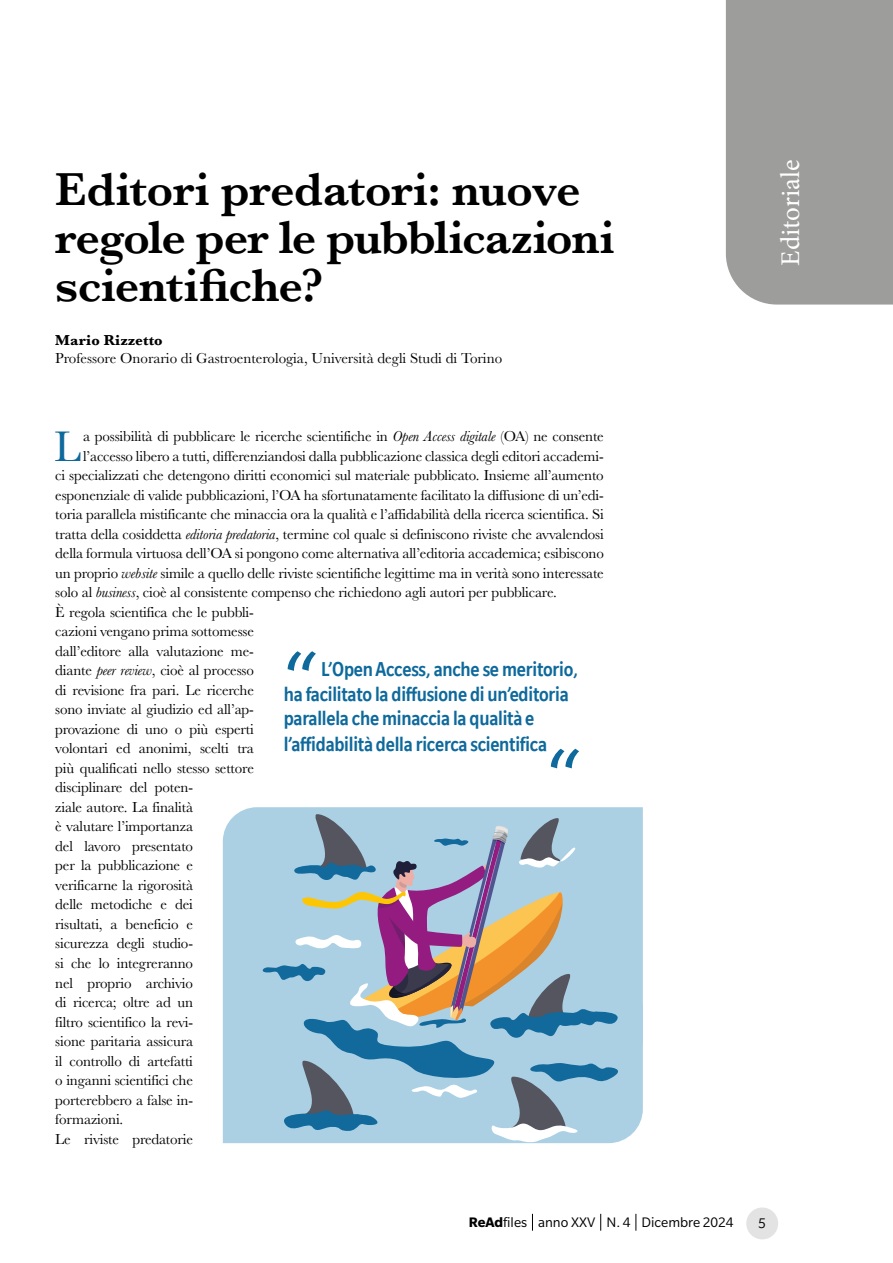
<style>
.page{position:relative;width:893px;height:1263px;background:#fff}
.page>*{position:absolute;margin:0;border:0;box-sizing:border-box;transform-origin:0 0}
.t1{font:90px "Slate Std";color:#0e699c}
.t2{font:600 48px/48px "Baskerville";letter-spacing:-.02em;color:#000}
.t3{font:44.4px "Baskerville";color:#0e699c}
.t4{font:27px "Minion Pro";color:#fff}
.t5{font:500 condensed 21.75px/25px "Slate";letter-spacing:-.01em;color:#0e699c}
.t6{font:15px "Baskerville";letter-spacing:-.01em;color:#000}
.t7{font:15px "Slate Std";color:#000}
.t8{font:700 15px "Baskerville";letter-spacing:.01em;color:#000}
.t9{font:15px "Slate";color:#000}
.s1{font-style:italic}
.s2{font-weight:700}
</style>
<div class="page">
<div style="left:726px;top:0;width:167px;height:305px;background:#9d9d9c"></div>
<div style="left:746px;top:1207px;width:32px;height:32px;background:#e3e3e3;border-radius:50%"></div>
<svg style="left:532px;top:1214px;width:1px;height:17px"></svg>
<svg style="left:600px;top:1214px;width:1px;height:17px"></svg>
<svg style="left:636px;top:1214px;width:1px;height:17px"></svg>
<svg style="left:223px;top:807px;width:420px;height:336px;background:#aed2e5"></svg>
<div style="left:223px;top:973px;width:420px;height:148px;background:#abd0e4"></div>
<svg style="left:261px;top:813px;width:369px;height:329px;background:#9eb4c4"></svg>
<h2 class="t2" style="left:55px;top:165px;width:561px">Editori predatori: nuove regole per le pubblicazioni scientifiche?</h2>
<p class="t8" style="left:55px;top:330px;width:109px">Mario Rizzetto</p>
<p class="t6" style="left:55px;top:349px;width:448px">Professore Onorario di Gastroenterologia, Università degli Studi di Torino</p>
<h3 class="t3" style="left:54px;top:418px;width:28px">L</h3>
<p class="t6" style="left:83px;top:427px;width:522px">a possibilità di pubblicare le ricerche scientifiche in <span class="s1">Open Access digitale</span> (OA) ne consente</p>
<p class="t6" style="left:83px;top:446px;width:522px">l’accesso libero a tutti, differenziandosi dalla pubblicazione classica degli editori accademi-</p>
<p class="t6" style="left:55px;top:466px;width:550px">ci specializzati che detengono diritti economici sul materiale pubblicato. Insieme all’aumento</p>
<p class="t6" style="left:55px;top:485px;width:550px">esponenziale di valide pubblicazioni, l’OA ha sfortunatamente facilitato la diffusione di un’edi-</p>
<p class="t6" style="left:55px;top:505px;width:550px">toria parallela mistificante che minaccia ora la qualità e l’affidabilità della ricerca scientifica. Si</p>
<p class="t6" style="left:55px;top:524px;width:550px">tratta della cosiddetta <span class="s1">editoria predatoria</span>, termine col quale si definiscono riviste che avvalendosi</p>
<p class="t6" style="left:55px;top:544px;width:550px">della formula virtuosa dell’OA si pongono come alternativa all’editoria accademica; esibiscono</p>
<p class="t6" style="left:55px;top:563px;width:550px">un proprio <span class="s1">website</span> simile a quello delle riviste scientifiche legittime ma in verità sono interessate</p>
<p class="t6" style="left:55px;top:583px;width:503px">solo al <span class="s1">business</span>, cioè al consistente compenso che richiedono agli autori per pubblicare.</p>
<p class="t6" style="left:55px;top:602px;width:200px">È regola scientifica che le pubbli-</p>
<p class="t6" style="left:55px;top:622px;width:200px">cazioni vengano prima sottomesse</p>
<p class="t6" style="left:55px;top:641px;width:200px">dall’editore alla valutazione me-</p>
<p class="t6" style="left:55px;top:661px;width:200px">diante <span class="s1">peer review</span>, cioè al processo</p>
<p class="t6" style="left:55px;top:680px;width:200px">di revisione fra pari. Le ricerche</p>
<p class="t6" style="left:55px;top:700px;width:200px">sono inviate al giudizio ed all’ap-</p>
<p class="t6" style="left:55px;top:719px;width:200px">provazione di uno o più esperti</p>
<p class="t6" style="left:55px;top:739px;width:200px">volontari ed anonimi, scelti tra</p>
<p class="t6" style="left:55px;top:758px;width:200px">più qualificati nello stesso settore</p>
<p class="t6" style="left:55px;top:778px;width:139px">disciplinare del poten-</p>
<p class="t6" style="left:55px;top:797px;width:139px">ziale autore. La finalità</p>
<p class="t6" style="left:55px;top:817px;width:139px">è valutare l’importanza</p>
<p class="t6" style="left:55px;top:836px;width:139px">del lavoro presentato</p>
<p class="t6" style="left:55px;top:856px;width:139px">per la pubblicazione e</p>
<p class="t6" style="left:55px;top:875px;width:139px">verificarne la rigorosità</p>
<p class="t6" style="left:55px;top:895px;width:139px">delle metodiche e dei</p>
<p class="t6" style="left:55px;top:914px;width:139px">risultati, a beneficio e</p>
<p class="t6" style="left:55px;top:934px;width:139px">sicurezza degli studio-</p>
<p class="t6" style="left:55px;top:953px;width:139px">si che lo integreranno</p>
<p class="t6" style="left:55px;top:973px;width:139px">nel proprio archivio</p>
<p class="t6" style="left:55px;top:992px;width:139px">di ricerca; oltre ad un</p>
<p class="t6" style="left:55px;top:1012px;width:139px">filtro scientifico la revi-</p>
<p class="t6" style="left:55px;top:1031px;width:139px">sione paritaria assicura</p>
<p class="t6" style="left:55px;top:1051px;width:139px">il controllo di artefatti</p>
<p class="t6" style="left:55px;top:1070px;width:139px">o inganni scientifici che</p>
<p class="t6" style="left:55px;top:1090px;width:139px">porterebbero a false in-</p>
<p class="t6" style="left:55px;top:1109px;width:70px">formazioni.</p>
<p class="t6" style="left:55px;top:1129px;width:139px">Le riviste predatorie</p>
<h1 class="t1" style="left:284px;top:635px;width:39px">“</h1>
<h3 class="t5" style="left:284px;top:656px;width:296px;text-indent:38px">L’Open Access, anche se meritorio, ha facilitato la diffusione di un’editoria parallela che minaccia la qualità e l’affidabilità della ricerca scientifica</h3>
<h1 class="t1" style="left:547px;top:733px;width:39px">“</h1>
<h3 class="t4" style="left:772px;top:266px;width:107px;rotate:-90deg">Editoriale</h3>
<p class="t7" style="left:469px;top:1214px;width:266px"><span class="s2">ReAd</span>files anno XXV N. 4 Dicembre 2024</p>
<p class="t9" style="left:758px;top:1215px;width:9px">5</p>
</div>
